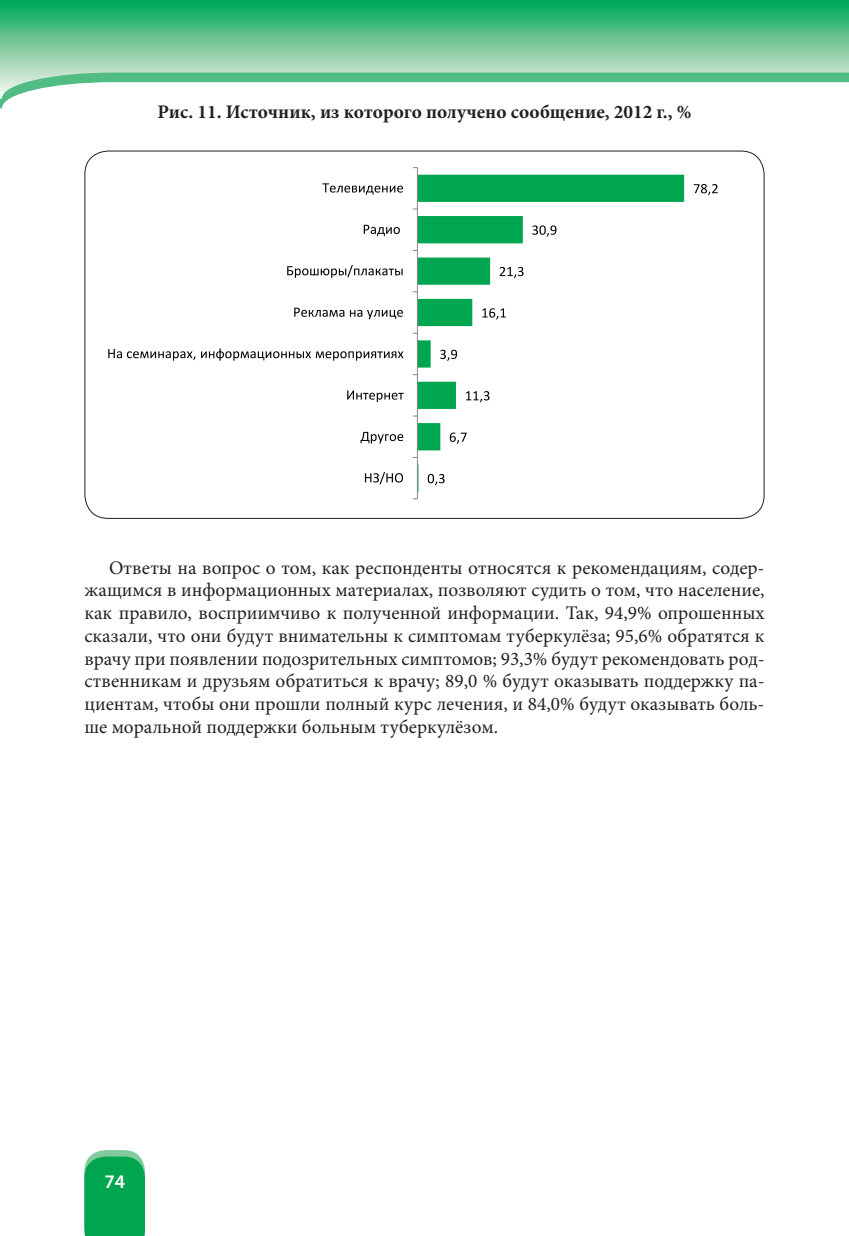
<style>
.page{position:relative;width:849px;height:1236px;background:#fff}
.page>*{position:absolute;margin:0;border:0;box-sizing:border-box;transform-origin:0 0}
.t1{font:19.25px/22.8px "Minion Pro";color:#231f20;text-align:justify}
.t2{font:700 19.25px "Minion Pro";color:#231f20}
.t3{font:600 19.25px "Myriad Pro";color:#fff}
</style>
<div class="page">
<svg style="left:84px;top:1150px;width:61px;height:85px;background:#14ab5c"></svg>
<svg style="left:0;top:0;width:848px;height:99px"></svg>
<svg style="left:418px;top:175px;width:266px;height:316px"></svg>
<hr style="left:417px;top:168px;width:1px;height:331px;background:#868686">
<svg style="left:693px;top:184px;width:24px;height:11px"></svg>
<svg style="left:532px;top:225px;width:24px;height:12px"></svg>
<svg style="left:499px;top:267px;width:24px;height:11px"></svg>
<svg style="left:482px;top:308px;width:23px;height:11px"></svg>
<svg style="left:440px;top:349px;width:17px;height:12px"></svg>
<svg style="left:466px;top:391px;width:23px;height:11px"></svg>
<svg style="left:449px;top:432px;width:17px;height:12px"></svg>
<svg style="left:427px;top:474px;width:17px;height:11px"></svg>
<svg style="left:322px;top:183px;width:81px;height:12px"></svg>
<svg style="left:363px;top:225px;width:37px;height:11px"></svg>
<svg style="left:287px;top:265px;width:115px;height:13px"></svg>
<svg style="left:294px;top:307px;width:50px;height:10px"></svg>
<svg style="left:350px;top:310px;width:53px;height:9px"></svg>
<svg style="left:108px;top:349px;width:87px;height:11px"></svg>
<svg style="left:201px;top:348px;width:202px;height:12px"></svg>
<svg style="left:347px;top:390px;width:56px;height:12px"></svg>
<svg style="left:360px;top:432px;width:43px;height:11px"></svg>
<svg style="left:365px;top:472px;width:38px;height:12px"></svg>
<p class="t2" style="left:157px;top:98px;width:535px">Рис. 11. Источник, из которого получено сообщение, 2012 г., %</p>
<p class="t1" style="left:84px;top:556px;width:681px;text-indent:25px">Ответы на вопрос о том, как респонденты относятся к рекомендациям, содер&shy;жащимся в информационных материалах, позволяют судить о том, что население, как правило, восприимчиво к полученной информации. Так, 94,9% опрошенных сказали, что они будут внимательны к симптомам туберкулёза; 95,6% обратятся к врачу при появлении подозрительных симптомов; 93,3% будут рекомендовать род&shy;ственникам и друзьям обратиться к врачу; 89,0 % будут оказывать поддержку па&shy;циентам, чтобы они прошли полный курс лечения, и 84,0% будут оказывать боль&shy;ше моральной поддержки больным туберкулёзом.</p>
<p class="t3" style="left:104px;top:1168px;width:22px">74</p>
</div>
